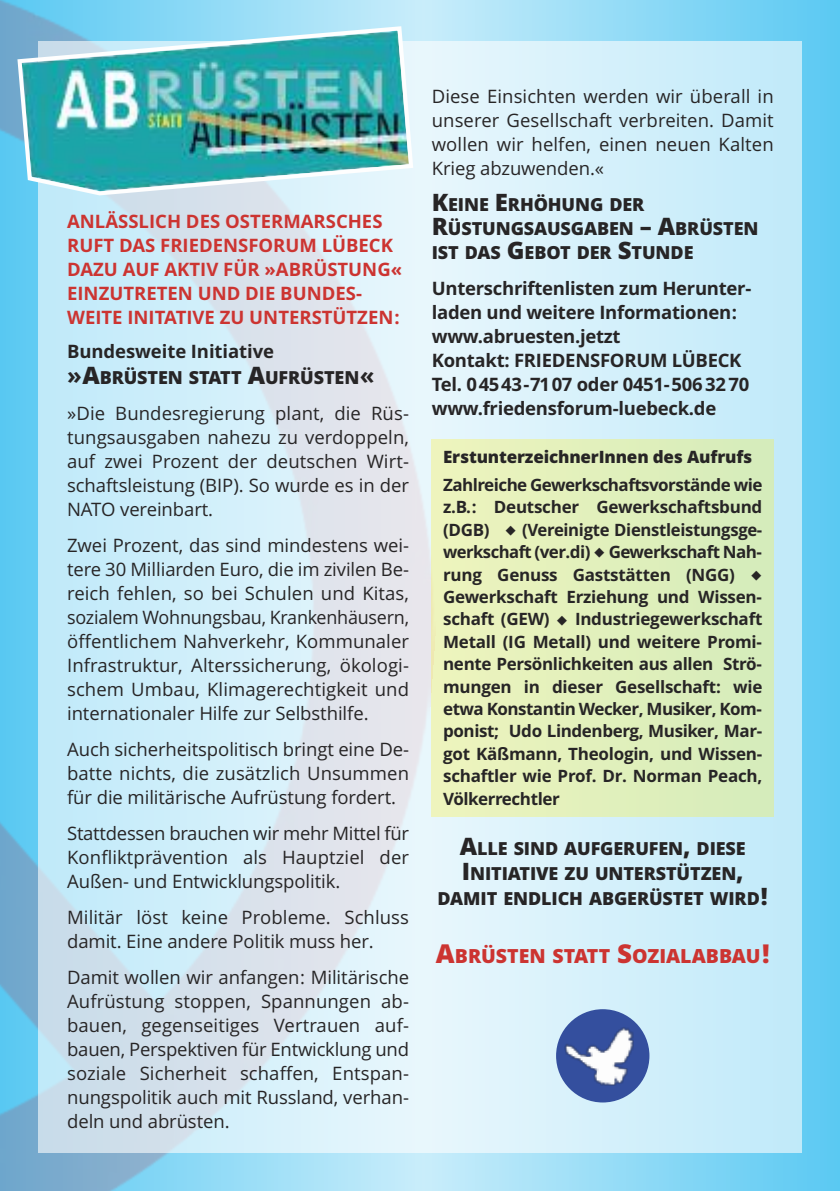
<style>
.page{position:relative;width:840px;height:1191px;background:#fff}
.page>*{position:absolute;margin:0;border:0;box-sizing:border-box;transform-origin:0 0}
.t1{font:800 19.6px "Open Sans";color:#cc3431}
.t2{font:18.4px/24px "Open Sans";letter-spacing:-.005em;color:#272526;text-align:justify}
.t3{font:700 18.4px/24px "Open Sans";letter-spacing:-.015em;color:#272526}
.t4{font:700 18.4px/24px "Open Sans";color:#cc3431}
.t5{font:800 18px/24px "Open Sans";letter-spacing:-.005em;color:#272526}
.t6{font:700 17px/22.4px "Open Sans";letter-spacing:-.015em;color:#272526;text-align:justify}
.t7{font:800 17px "Open Sans";letter-spacing:-.01em;color:#272526}
.s1{font-weight:700;font-size:24px}
.s2{font-size:24px}
.s3{font-size:26px}
</style>
<div class="page">
<svg style="left:478px;top:0;width:361px;height:1191px;background:#72d0f4"></svg>
<img style="left:0;top:0;width:478px;height:1191px">
<div style="left:39px;top:41px;width:762px;height:1112px;background:#fefefe;opacity:.6"></div>
<img style="left:17px;top:26px;width:396px;height:169px">
<div style="left:431px;top:439px;width:342px;height:377px;background:#e2f0bc"></div>
<div style="left:555px;top:1009px;width:94px;height:93px;background:#344f9e;border-radius:50%"></div>
<img style="left:564px;top:1026px;width:70px;height:60px">
<svg style="left:751px;top:570px;width:10px;height:10px"></svg>
<p class="t4" style="left:67px;top:209px;width:336px">ANLÄSSLICH DES OSTERMARSCHES<br>RUFT DAS FRIEDENSFORUM LÜBECK<br>DAZU AUF AKTIV FÜR »ABRÜSTUNG«<br>EINZUTRETEN UND DIE BUNDES-<br>WEITE INITATIVE ZU UNTERSTÜTZEN:</p>
<p class="t3" style="left:67px;top:339px;width:208px">Bundesweite Initiative</p>
<p class="t5" style="left:67px;top:365px;width:309px"><span class="s1">»</span><span class="s2">A</span>BRÜSTEN STATT <span class="s2">A</span>UFRÜSTEN<span class="s1">«</span></p>
<p class="t2" style="left:67px;top:401px;width:343px">»Die Bundesregierung plant, die Rüs&shy;tungsausgaben nahezu zu verdoppeln, auf zwei Prozent der deutschen Wirt&shy;schaftsleistung (BIP). So wurde es in der NATO vereinbart.</p>
<p class="t2" style="left:67px;top:533px;width:343px">Zwei Prozent, das sind mindestens wei&shy;tere 30 Milliarden Euro, die im zivilen Be&shy;reich fehlen, so bei Schulen und Kitas, sozialem Wohnungsbau, Krankenhäusern, öffentlichem Nahverkehr, Kommunaler Infrastruktur, Alterssicherung, ökologi&shy;schem Umbau, Klimagerechtigkeit und internationaler Hilfe zur Selbsthilfe.</p>
<p class="t2" style="left:67px;top:737px;width:343px">Auch sicherheitspolitisch bringt eine De&shy;batte nichts, die zusätzlich Unsummen für die militärische Aufrüstung fordert.</p>
<p class="t2" style="left:67px;top:821px;width:343px">Stattdessen brauchen wir mehr Mittel für Konfliktprävention als Hauptziel der Außen- und Entwicklungspolitik.</p>
<p class="t2" style="left:67px;top:905px;width:343px">Militär löst keine Probleme. Schluss damit. Eine andere Politik muss her.</p>
<p class="t2" style="left:67px;top:965px;width:343px">Damit wollen wir anfangen: Militärische Aufrüstung stoppen, Spannungen ab&shy;bauen, gegenseitiges Vertrauen auf&shy;bauen, Perspektiven für Entwicklung und soziale Sicherheit schaffen, Entspan&shy;nungspolitik auch mit Russland, verhan&shy;deln und abrüsten.</p>
<p class="t2" style="left:431px;top:85px;width:343px">Diese Einsichten werden wir überall in unserer Gesellschaft verbreiten. Damit wollen wir helfen, einen neuen Kalten Krieg abzuwenden.«</p>
<p class="t5" style="left:431px;top:193px;width:328px"><span class="s2">K</span>EINE <span class="s2">E</span>RHÖHUNG DER<br><span class="s2">R</span>ÜSTUNGSAUSGABEN <span class="s2">– A</span>BRÜSTEN<br>IST DAS <span class="s2">G</span>EBOT DER <span class="s2">S</span>TUNDE</p>
<p class="t3" style="left:431px;top:277px;width:321px">Unterschriftenlisten zum Herunter&shy;laden und weitere Informationen: www.abruesten.jetzt<br>Kontakt: FRIEDENSFORUM LÜBECK<br>Tel. 04543-7107 oder 0451-50632 70 www.friedensforum-luebeck.de</p>
<p class="t7" style="left:443px;top:447px;width:310px">ErstunterzeichnerInnen des Aufrufs</p>
<p class="t6" style="left:443px;top:474px;width:320px">Zahlreiche Gewerkschaftsvorstände wie z.B.: Deutscher Gewerkschaftsbund (DGB)</p>
<p class="t6" style="left:443px;top:518px;width:320px;text-align:left;text-indent:79px">(Vereinigte Dienstleistungsge&shy;werkschaft (ver.di) Gewerkschaft Nah&shy;rung Genuss Gaststätten (NGG)<br>Gewerkschaft Erziehung und Wissen&shy;schaft (GEW)</p>
<p class="t6" style="left:443px;top:608px;width:320px;text-indent:132px">Industriegewerkschaft Metall (IG Metall) und weitere Promi&shy;nente Persönlichkeiten aus allen Strö&shy;mungen in dieser Gesellschaft: wie etwa Konstantin Wecker, Musiker, Kom&shy;ponist; Udo Lindenberg, Musiker, Mar&shy;got Käßmann, Theologin, und Wissen&shy;schaftler wie Prof. Dr. Norman Peach, Völkerrechtler</p>
<p class="t5" style="left:437px;top:836px;width:332px;line-height:25px;text-align:center"><span class="s2">A</span>LLE SIND AUFGERUFEN<span class="s2">,</span> DIESE<br><span class="s2">I</span>NITIATIVE ZU UNTERSTÜTZEN<span class="s2">,<br></span>DAMIT ENDLICH ABGERÜSTET WIRD<span class="s2">!</span></p>
<p class="t1" style="left:435px;top:944px;width:335px"><span class="s3">A</span>BRÜSTEN STATT <span class="s3">S</span>OZIALABBAU<span class="s3">!</span></p>
</div>
